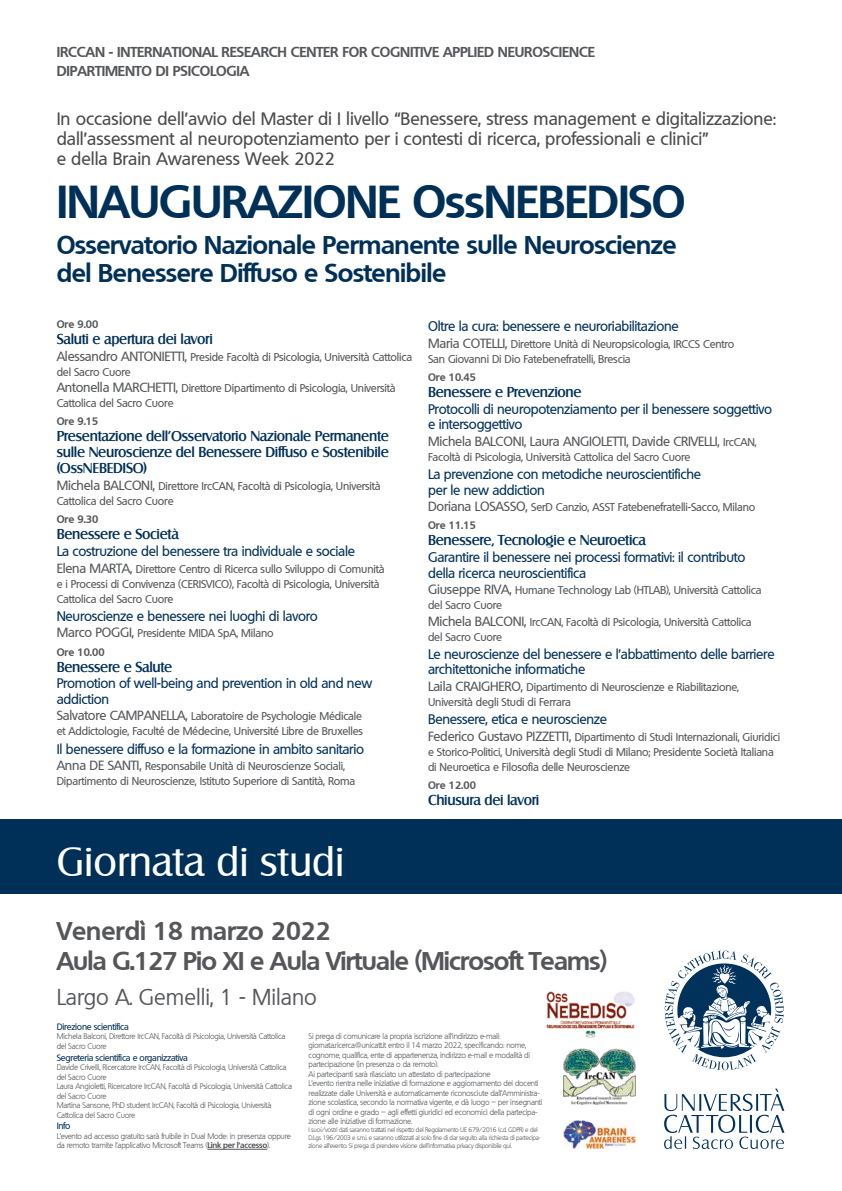
<style>
.page{position:relative;width:842px;height:1191px;background:#fff}
.page>*{position:absolute;margin:0;border:0;box-sizing:border-box;transform-origin:0 0}
.t1{font:700 45px "Quebec";letter-spacing:-.015em;color:#003057}
.t2{font:40px "Salzburg";color:#fff}
.t3{font:700 25px/28px "Quebec";letter-spacing:-.015em;color:#003057}
.t4{font:700 25px/30px "Quebec";letter-spacing:-.03em;color:#54565a}
.t5{font:22px "Quebec";color:#54565a}
.t6{font:500 17.5px/20px "Quebec";color:#4a4a49}
.t7{font:500 14px/16px "Salzburg";letter-spacing:-.02em;color:#003057;text-align:justify}
.t8{font:700 14px/18.8px "Quebec";letter-spacing:-.01em;color:#54565a}
.t9{font:500 13.5px/15.5px "Quebec";letter-spacing:-.02em;color:#003057}
.t10{font:500 13px "Quebec";letter-spacing:-.015em;color:#54565a}
.t11{font:500 11px/15px "Quebec";letter-spacing:-.015em;color:#54565a}
.t12{font:700 10.5px "Quebec";color:#54565a}
.t13{font:500 9px "Quebec";letter-spacing:-.03em;color:#003057}
.t14{font:300 8px/9.5px "Quebec";letter-spacing:-.03em;color:#54565a}
.t15{font:300 6.5px/8px "Quebec";letter-spacing:-.04em;color:#54565a}
.s1{font-size:13px}
.s2{font-size:11px}
.s3{font-weight:700}
</style>
<div class="page">
<div style="left:0;top:819px;width:842px;height:75px;background:#003057"></div>
<hr style="left:207px;top:1149px;width:60px;height:1px;background:#54565a">
<svg style="left:664px;top:950px;width:120px;height:120px"></svg>
<svg style="left:664px;top:1088px;width:120px;height:61px"></svg>
<img style="left:563px;top:1048px;width:72px;height:56px">
<img style="left:563px;top:1120px;width:72px;height:28px">
<img style="left:546px;top:991px;width:89px;height:47px">
<p class="t8" style="left:57px;top:42px;width:540px">IRCCAN - INTERNATIONAL RESEARCH CENTER FOR COGNITIVE APPLIED NEUROSCIENCE<br>DIPARTIMENTO DI PSICOLOGIA</p>
<h3 class="t6" style="left:57px;top:108px;width:721px">In occasione dell’avvio del Master di I livello “Benessere, stress management e digitalizzazione: dall’assessment al neuropotenziamento per i contesti di ricerca, professionali e clinici”<br>e della Brain Awareness Week 2022</h3>
<h1 class="t1" style="left:57px;top:172px;width:630px">INAUGURAZIONE OssNEBEDISO</h1>
<h3 class="t3" style="left:57px;top:231px;width:622px">Osservatorio Nazionale Permanente sulle Neuroscienze del Benessere Diffuso e Sostenibile</h3>
<p class="t12" style="left:57px;top:318px;width:43px">Ore 9.00</p>
<p class="t7" style="left:57px;top:331px;width:158px">Saluti e apertura dei lavori</p>
<p class="t11" style="left:57px;top:349px;width:357px"><span class="s1">Alessandro ANTONIETTI,</span> Preside Facoltà di Psicologia, Università Cattolica del Sacro Cuore</p>
<p class="t11" style="left:57px;top:380px;width:340px"><span class="s1">Antonella MARCHETTI,</span> Direttore Dipartimento di Psicologia, Università<br>Cattolica del Sacro Cuore</p>
<p class="t12" style="left:57px;top:415px;width:43px">Ore 9.15</p>
<p class="t7" style="left:57px;top:428px;width:334px">Presentazione dell’Osservatorio Nazionale Permanente sulle Neuroscienze del Benessere Diffuso e Sostenibile (OssNEBEDISO)</p>
<p class="t11" style="left:57px;top:478px;width:326px"><span class="s1">Michela BALCONI,</span> Direttore IrcCAN, Facoltà di Psicologia, Università<br>Cattolica del Sacro Cuore</p>
<p class="t12" style="left:57px;top:512px;width:43px">Ore 9.30</p>
<p class="t7" style="left:57px;top:526px;width:124px">Benessere e Società</p>
<p class="t9" style="left:57px;top:543px;width:300px">La costruzione del benessere tra individuale e sociale</p>
<p class="t11" style="left:57px;top:561px;width:329px"><span class="s1">Elena MARTA,</span> Direttore Centro di Ricerca sullo Sviluppo di Comunità e i Processi di Convivenza (CERISVICO), Facoltà di Psicologia, Università<br>Cattolica del Sacro Cuore</p>
<p class="t9" style="left:57px;top:608px;width:263px">Neuroscienze e benessere nei luoghi di lavoro</p>
<p class="t11" style="left:57px;top:625px;width:218px"><span class="s1">Marco POGGI,</span> Presidente MIDA SpA, Milano</p>
<p class="t12" style="left:57px;top:645px;width:49px">Ore 10.00</p>
<p class="t7" style="left:57px;top:658px;width:117px">Benessere e Salute</p>
<p class="t9" style="left:57px;top:675px;width:317px">Promotion of well-being and prevention in old and new addiction</p>
<p class="t11" style="left:57px;top:709px;width:308px"><span class="s1">Salvatore CAMPANELLA,</span> Laboratoire de Psychologie Médicale et Addictologie, Faculté de Médecine, Université Libre de Bruxelles</p>
<p class="t9" style="left:57px;top:741px;width:309px">Il benessere diffuso e la formazione in ambito sanitario</p>
<p class="t11" style="left:57px;top:758px;width:300px"><span class="s1">Anna DE SANTI,</span> Responsabile Unità di Neuroscienze Sociali,<br>Dipartimento di Neuroscienze, Istituto Superiore di Santità, Roma</p>
<h2 class="t2" style="left:57px;top:837px;width:289px">Giornata di studi</h2>
<p class="t9" style="left:428px;top:318px;width:252px">Oltre la cura: benessere e neuroriabilitazione</p>
<p class="t11" style="left:428px;top:336px;width:308px"><span class="s1">Maria COTELLI,</span> Direttore Unità di Neuropsicologia, IRCCS Centro<br>San Giovanni Di Dio Fatebenefratelli, Brescia</p>
<p class="t12" style="left:428px;top:370px;width:49px">Ore 10.45</p>
<p class="t7" style="left:428px;top:384px;width:155px">Benessere e Prevenzione</p>
<p class="t9" style="left:428px;top:401px;width:346px">Protocolli di neuropotenziamento per il benessere soggettivo e intersoggettivo</p>
<p class="t10" style="left:428px;top:433px;width:330px">Michela BALCONI, Laura ANGIOLETTI, Davide CRIVELLI, <span class="s2">IrcCAN,</span></p>
<p class="t11" style="left:428px;top:449px;width:264px">Facoltà di Psicologia, Università Cattolica del Sacro Cuore</p>
<p class="t9" style="left:428px;top:466px;width:275px">La prevenzione con metodiche neuroscientifiche per le new addiction</p>
<p class="t11" style="left:428px;top:499px;width:329px"><span class="s1">Doriana LOSASSO,</span> SerD Canzio, ASST Fatebenefratelli-Sacco, Milano</p>
<p class="t12" style="left:428px;top:518px;width:49px">Ore 11.15</p>
<p class="t7" style="left:428px;top:532px;width:219px">Benessere, Tecnologie e Neuroetica</p>
<p class="t9" style="left:428px;top:549px;width:319px">Garantire il benessere nei processi formativi: il contributo della ricerca neuroscientifica</p>
<p class="t11" style="left:428px;top:582px;width:335px"><span class="s1">Giuseppe RIVA,</span> Humane Technology Lab (HTLAB), Università Cattolica del Sacro Cuore</p>
<p class="t11" style="left:428px;top:614px;width:325px"><span class="s1">Michela BALCONI,</span> IrcCAN, Facoltà di Psicologia, Università Cattolica del Sacro Cuore</p>
<p class="t9" style="left:428px;top:646px;width:348px">Le neuroscienze del benessere e l’abbattimento delle barriere architettoniche informatiche</p>
<p class="t11" style="left:428px;top:679px;width:313px"><span class="s1">Laila CRAIGHERO,</span> Dipartimento di Neuroscienze e Riabilitazione,<br>Università degli Studi di Ferrara</p>
<p class="t9" style="left:428px;top:711px;width:181px">Benessere, etica e neuroscienze</p>
<p class="t11" style="left:428px;top:729px;width:354px"><span class="s1">Federico Gustavo PIZZETTI,</span> Dipartimento di Studi Internazionali, Giuridici e Storico-Politici, Università degli Studi di Milano; Presidente Società Italiana di Neuroetica e Filosofia delle Neuroscienze</p>
<p class="t12" style="left:428px;top:778px;width:49px">Ore 12.00</p>
<p class="t7" style="left:428px;top:792px;width:113px">Chiusura dei lavori</p>
<h3 class="t4" style="left:57px;top:915px;width:552px">Venerdì 18 marzo 2022<br>Aula G.127 Pio XI e Aula Virtuale (Microsoft Teams)</h3>
<h3 class="t5" style="left:57px;top:983px;width:262px">Largo A. Gemelli, 1 - Milano</h3>
<p class="t13" style="left:57px;top:1020px;width:74px">Direzione scientifica</p>
<p class="t14" style="left:57px;top:1031px;width:230px">Michela Balconi, Direttore IrcCAN, Facoltà di Psicologia, Università Cattolica del Sacro Cuore</p>
<p class="t13" style="left:57px;top:1051px;width:133px">Segreteria scientifica e organizzativa</p>
<p class="t14" style="left:57px;top:1062px;width:237px">Davide Crivelli, Ricercatore IrcCAN, Facoltà di Psicologia, Università Cattolica del Sacro Cuore<br>Laura Angioletti, Ricercatore IrcCAN, Facoltà di Psicologia, Università Cattolica del Sacro Cuore<br>Martina Sansone, PhD student IrcCAN, Facoltà di Psicologia, Università Cattolica del Sacro Cuore</p>
<p class="t13" style="left:57px;top:1120px;width:15px">Info</p>
<p class="t14" style="left:57px;top:1131px;width:236px">L’evento ad accesso gratuito sarà fruibile in Dual Mode: in presenza oppure da remoto tramite l’applicativo Microsoft Teams (<span class="s3">Link per l’accesso</span>).</p>
<p class="t14" style="left:309px;top:1031px;width:235px">Si prega di comunicare la propria iscrizione all’indirizzo e-mail: giornata.ricerca@unicatt.it entro il 14 marzo 2022, specificando: nome, cognome, qualifica, ente di appartenenza, indirizzo e-mail e modalità di partecipazione (in presenza o da remoto).<br>Ai partecipanti sarà rilasciato un attestato di partecipazione<br>L’evento rientra nelle iniziative di formazione e aggiornamento dei docenti realizzate dalle Università e automaticamente riconosciute dall’Amministra&shy;zione scolastica, secondo la normativa vigente, e dà luogo – per insegnanti di ogni ordine e grado – agli effetti giuridici ed economici della partecipa&shy;zione alle iniziative di formazione.</p>
<p class="t15" style="left:309px;top:1126px;width:234px">I suoi/vostri dati saranno trattati nel rispetto del Regolamento UE 679/2016 (c.d. GDPR) e del<br>D.Lgs 196/2003 e s.m.i. e saranno utilizzati al solo fine di dar seguito alla richiesta di partecipa&shy;zione all’evento. Si prega di prendere visione dell’informativa privacy disponibile qui.</p>
</div>
